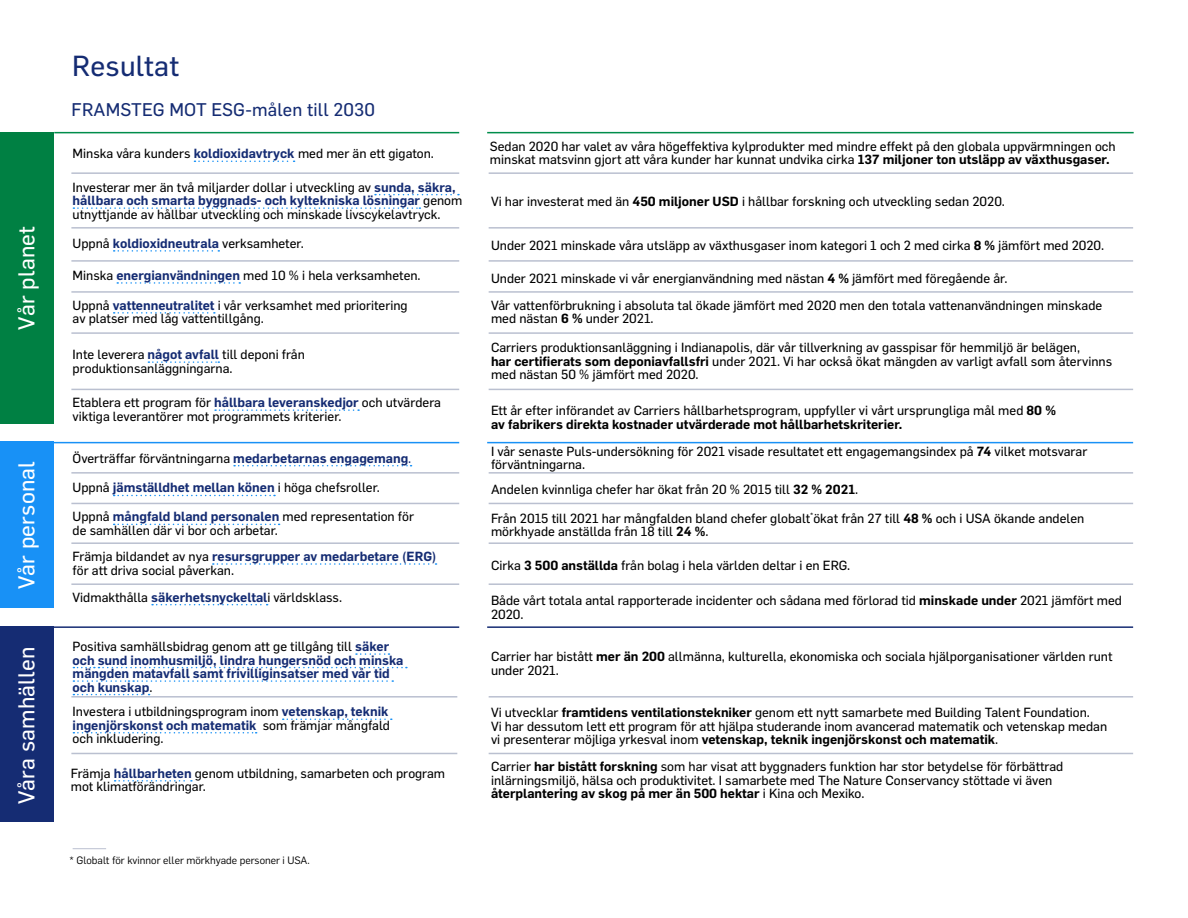
<style>
.page{position:relative;width:1188px;height:918px;background:#fff}
.page>*{position:absolute;margin:0;border:0;box-sizing:border-box;transform-origin:0 0}
._3rd_Level{font:28.5px "Flama Basic";letter-spacing:.01em;color:#152c73}
._4th_Level{font:22.5px "Flama Basic";letter-spacing:.01em;color:#fff}
._4th_Level-2{font:18px "Flama Basic";letter-spacing:.01em;color:#152c73}
.Goals_copy{font:13.05px/13.5px "Flama Basic";color:#000}
.Body_copy{font:13.05px/13.5px "Flama Basic";color:#000}
.Body_copy-2{font:600 13.05px/13.5px "Flama";color:#152c73}
.Footnote{font:10.5px "Flama";color:#000}
.s1{font-family:"Flama";font-weight:600;color:#152c73}
.s2{color:#152c73}
.s3{font-family:"Flama Basic";font-weight:400;color:#000}
.s4{font-family:"Flama";font-weight:600}
</style>
<div class="page">
<div style="left:0;top:132px;width:54px;height:292px;background:#008043"></div>
<div style="left:0;top:626px;width:54px;height:196px;background:#152c73"></div>
<hr style="left:71px;top:172px;width:388px;height:2px;background:#bac0d0">
<hr style="left:71px;top:227px;width:388px;height:2px;background:#bac0d0">
<hr style="left:71px;top:260px;width:388px;height:2px;background:#bac0d0">
<hr style="left:71px;top:291px;width:388px;height:2px;background:#bac0d0">
<hr style="left:71px;top:332px;width:388px;height:2px;background:#bac0d0">
<hr style="left:71px;top:389px;width:388px;height:1px;background:#bac0d0">
<hr style="left:71px;top:696px;width:386px;height:2px;background:#bac0d0">
<hr style="left:71px;top:753px;width:386px;height:1px;background:#bac0d0">
<hr style="left:489px;top:172px;width:644px;height:2px;background:#bac0d0">
<hr style="left:489px;top:227px;width:644px;height:2px;background:#bac0d0">
<hr style="left:489px;top:260px;width:644px;height:2px;background:#bac0d0">
<hr style="left:489px;top:291px;width:644px;height:2px;background:#bac0d0">
<hr style="left:489px;top:332px;width:644px;height:2px;background:#bac0d0">
<hr style="left:489px;top:389px;width:644px;height:1px;background:#bac0d0">
<hr style="left:489px;top:696px;width:644px;height:2px;background:#bac0d0">
<hr style="left:489px;top:753px;width:644px;height:1px;background:#bac0d0">
<svg style="left:194px;top:161px;width:101px;height:1px"></svg>
<svg style="left:356px;top:653px;width:34px;height:2px"></svg>
<svg style="left:73px;top:667px;width:334px;height:1px"></svg>
<svg style="left:73px;top:680px;width:320px;height:2px"></svg>
<svg style="left:73px;top:694px;width:77px;height:1px"></svg>
<svg style="left:114px;top:250px;width:105px;height:2px"></svg>
<svg style="left:117px;top:282px;width:123px;height:2px"></svg>
<svg style="left:283px;top:719px;width:109px;height:1px"></svg>
<svg style="left:73px;top:732px;width:184px;height:2px"></svg>
<svg style="left:148px;top:361px;width:71px;height:2px"></svg>
<svg style="left:215px;top:409px;width:144px;height:2px"></svg>
<svg style="left:114px;top:312px;width:101px;height:2px"></svg>
<svg style="left:375px;top:194px;width:84px;height:1px"></svg>
<svg style="left:73px;top:207px;width:347px;height:2px"></svg>
<svg style="left:115px;top:780px;width:77px;height:2px"></svg>
<hr style="left:73px;top:848px;width:33px;height:1px;background:#bac0d0">
<hr style="left:54px;top:132px;width:405px;height:1px;background:#008d4b">
<hr style="left:53px;top:626px;width:406px;height:2px;background:#152c73">
<hr style="left:487px;top:132px;width:647px;height:1px;background:#008d4b">
<hr style="left:71px;top:472px;width:388px;height:2px;background:#bac0d0">
<hr style="left:71px;top:503px;width:388px;height:1px;background:#bac0d0">
<hr style="left:71px;top:542px;width:388px;height:2px;background:#bac0d0">
<hr style="left:71px;top:583px;width:388px;height:2px;background:#bac0d0">
<hr style="left:489px;top:472px;width:644px;height:2px;background:#bac0d0">
<hr style="left:489px;top:503px;width:644px;height:1px;background:#bac0d0">
<hr style="left:489px;top:542px;width:644px;height:2px;background:#bac0d0">
<hr style="left:489px;top:583px;width:644px;height:2px;background:#bac0d0">
<div style="left:0;top:442px;width:54px;height:166px;background:#1891f6"></div>
<svg style="left:234px;top:465px;width:178px;height:1px"></svg>
<svg style="left:114px;top:495px;width:161px;height:1px"></svg>
<svg style="left:114px;top:524px;width:166px;height:1px"></svg>
<svg style="left:152px;top:604px;width:116px;height:1px"></svg>
<svg style="left:213px;top:563px;width:224px;height:2px"></svg>
<hr style="left:42px;top:442px;width:417px;height:1px;background:#1891f6">
<hr style="left:487px;top:442px;width:646px;height:1px;background:#1891f6">
<hr style="left:487px;top:626px;width:646px;height:2px;background:#152c73">
<p class="_4th_Level" style="left:11px;top:330px;width:105px;rotate:-90deg">Vår planet</p>
<p class="_4th_Level" style="left:11px;top:589px;width:129px;rotate:-90deg">Vår personal</p>
<p class="_4th_Level" style="left:11px;top:804px;width:159px;rotate:-90deg">Våra samhällen</p>
<p class="_3rd_Level" style="left:72px;top:46px;width:108px">Resultat</p>
<p class="_4th_Level-2" style="left:72px;top:97px;width:305px">FRAMSTEG MOT ESG-målen till 2030</p>
<p class="Goals_copy" style="left:73px;top:146px;width:363px">Minska våra kunders <span class="s1">koldioxidavtryck</span> med mer än ett gigaton.</p>
<p class="Goals_copy" style="left:73px;top:179px;width:391px">Investerar mer än två miljarder dollar i utveckling av <span class="s1">sunda, säkra, hållbara och smarta byggnads- och kyltekniska lösningar</span> genom utnyttjande av hållbar utveckling och minskade livscykelavtryck.</p>
<p class="Goals_copy" style="left:73px;top:236px;width:233px">Uppnå <span class="s1">koldioxidneutrala</span> verksamheter.</p>
<p class="Goals_copy" style="left:73px;top:268px;width:350px">Minska <span class="s1">energianvändningen</span> med 10 % i hela verksamheten.</p>
<p class="Goals_copy" style="left:73px;top:298px;width:337px">Uppnå <span class="s1">vattenneutralitet</span> i vår verksamhet med prioritering av platser med låg vattentillgång.</p>
<p class="Goals_copy" style="left:73px;top:347px;width:234px">Inte leverera <span class="s1">något avfall</span> till deponi från produktionsanläggningarna.</p>
<p class="Goals_copy" style="left:73px;top:395px;width:370px">Etablera ett program för <span class="s1">hållbara leveranskedjor</span> och utvärdera viktiga leverantörer mot programmets kriterier.</p>
<p class="Body_copy" style="left:73px;top:451px;width:340px">Överträffar förväntningarna <span class="s1">medarbetarnas engagemang</span><span class="s2">.</span></p>
<p class="Body_copy-2" style="left:73px;top:480px;width:309px"><span class="s3">Uppnå</span> jämställdhet mellan könen <span class="s3">i höga chefsroller.</span></p>
<p class="Body_copy" style="left:73px;top:509px;width:343px">Uppnå <span class="s1">mångfald bland personalen</span> med representation för de samhällen där vi bor och arbetar.</p>
<p class="Body_copy" style="left:73px;top:549px;width:365px">Främja bildandet av nya <span class="s1">resursgrupper av medarbetare (ERG) </span>för att driva social påverkan.</p>
<p class="Body_copy" style="left:73px;top:589px;width:271px">Vidmakthålla <span class="s1">säkerhetsnyckeltal</span>i världsklass.</p>
<p class="Body_copy-2" style="left:73px;top:639px;width:332px"><span class="s3">Positiva samhällsbidrag genom att ge tillgång till</span> säker och sund inomhusmiljö, lindra hungersnöd och minska mängden matavfall samt frivilliginsatser med vår tid och kunskap<span class="s3">.</span></p>
<p class="Body_copy" style="left:73px;top:704px;width:319px">Investera i utbildningsprogram inom <span class="s1">vetenskap, teknik ingenjörskonst och matematik</span> som främjar mångfald och inkludering.</p>
<p class="Body_copy" style="left:71px;top:766px;width:376px">Främja <span class="s1">hållbarheten</span> genom utbildning, samarbeten och program mot klimatförändringar.</p>
<p class="Footnote" style="left:70px;top:853px;width:242px">* Globalt för kvinnor eller mörkhyade personer i USA.</p>
<p class="Goals_copy" style="left:490px;top:138px;width:627px">Sedan 2020 har valet av våra högeffektiva kylprodukter med mindre effekt på den globala uppvärmningen och minskat matsvinn gjort att våra kunder har kunnat undvika cirka <span class="s4">137 miljoner ton utsläpp av växthusgaser.</span></p>
<p class="Goals_copy" style="left:491px;top:193px;width:516px">Vi har investerat med än <span class="s4">450 miljoner USD</span> i hållbar forskning och utveckling sedan 2020.</p>
<p class="Goals_copy" style="left:491px;top:237px;width:615px">Under 2021 minskade våra utsläpp av växthusgaser inom kategori 1 och 2 med cirka <span class="s4">8 %</span> jämfört med 2020.</p>
<p class="Goals_copy" style="left:491px;top:271px;width:518px">Under 2021 minskade vi vår energianvändning med nästan <span class="s4">4 %</span> jämfört med föregående år.</p>
<p class="Goals_copy" style="left:491px;top:298px;width:613px">Vår vattenförbrukning i absoluta tal ökade jämfört med 2020 men den totala vattenanvändningen minskade med nästan <span class="s4">6 %</span> under 2021.</p>
<p class="Goals_copy" style="left:491px;top:340px;width:623px">Carriers produktionsanläggning i Indianapolis, där vår tillverkning av gasspisar för hemmiljö är belägen,<br><span class="s4">har certifierats som deponiavfallsfri</span> under 2021. Vi har också ökat mängden av varligt avfall som återvinns med nästan 50 % jämfört med 2020.</p>
<p class="Goals_copy" style="left:491px;top:403px;width:566px">Ett år efter införandet av Carriers hållbarhetsprogram, uppfyller vi vårt ursprungliga mål med <span class="s4">80 % av fabrikers direkta kostnader utvärderade mot hållbarhetskriterier.</span></p>
<p class="Goals_copy" style="left:491px;top:444px;width:598px">I vår senaste Puls-undersökning för 2021 visade resultatet ett engagemangsindex på <span class="s4">74</span> vilket motsvarar förväntningarna.</p>
<p class="Goals_copy" style="left:491px;top:481px;width:369px">Andelen kvinnliga chefer har ökat från 20 % 2015 till <span class="s4">32 % 2021</span>.</p>
<p class="Goals_copy" style="left:491px;top:511px;width:595px">Från 2015 till 2021 har mångfalden bland chefer globalt<sup>*</sup>ökat från 27 till <span class="s4">48 %</span> och i USA ökande andelen mörkhyade anställda från 18 till <span class="s4">24 %</span>.</p>
<p class="Goals_copy" style="left:491px;top:558px;width:361px">Cirka <span class="s4">3 500 anställda</span> från bolag i hela världen deltar i en ERG.</p>
<p class="Goals_copy" style="left:491px;top:593px;width:633px">Både vårt totala antal rapporterade incidenter och sådana med förlorad tid <span class="s4">minskade under</span> 2021 jämfört med<br>2020.</p>
<p class="Goals_copy" style="left:491px;top:649px;width:623px">Carrier har bistått <span class="s4">mer än 200</span> allmänna, kulturella, ekonomiska och sociala hjälporganisationer världen runt under 2021.</p>
<p class="Goals_copy" style="left:491px;top:705px;width:618px">Vi utvecklar <span class="s4">framtidens ventilationstekniker</span> genom ett nytt samarbete med Building Talent Foundation.<br>Vi har dessutom lett ett program för att hjälpa studerande inom avancerad matematik och vetenskap medan vi presenterar möjliga yrkesval inom <span class="s4">vetenskap, teknik ingenjörskonst och matematik</span>.</p>
<p class="Goals_copy" style="left:491px;top:759px;width:574px">Carrier <span class="s4">har bistått forskning</span> som har visat att byggnaders funktion har stor betydelse för förbättrad inlärningsmiljö, hälsa och produktivitet. I samarbete med The Nature Conservancy stöttade vi även <span class="s4">återplantering av skog på mer än 500 hektar</span> i Kina och Mexiko.</p>
</div>
